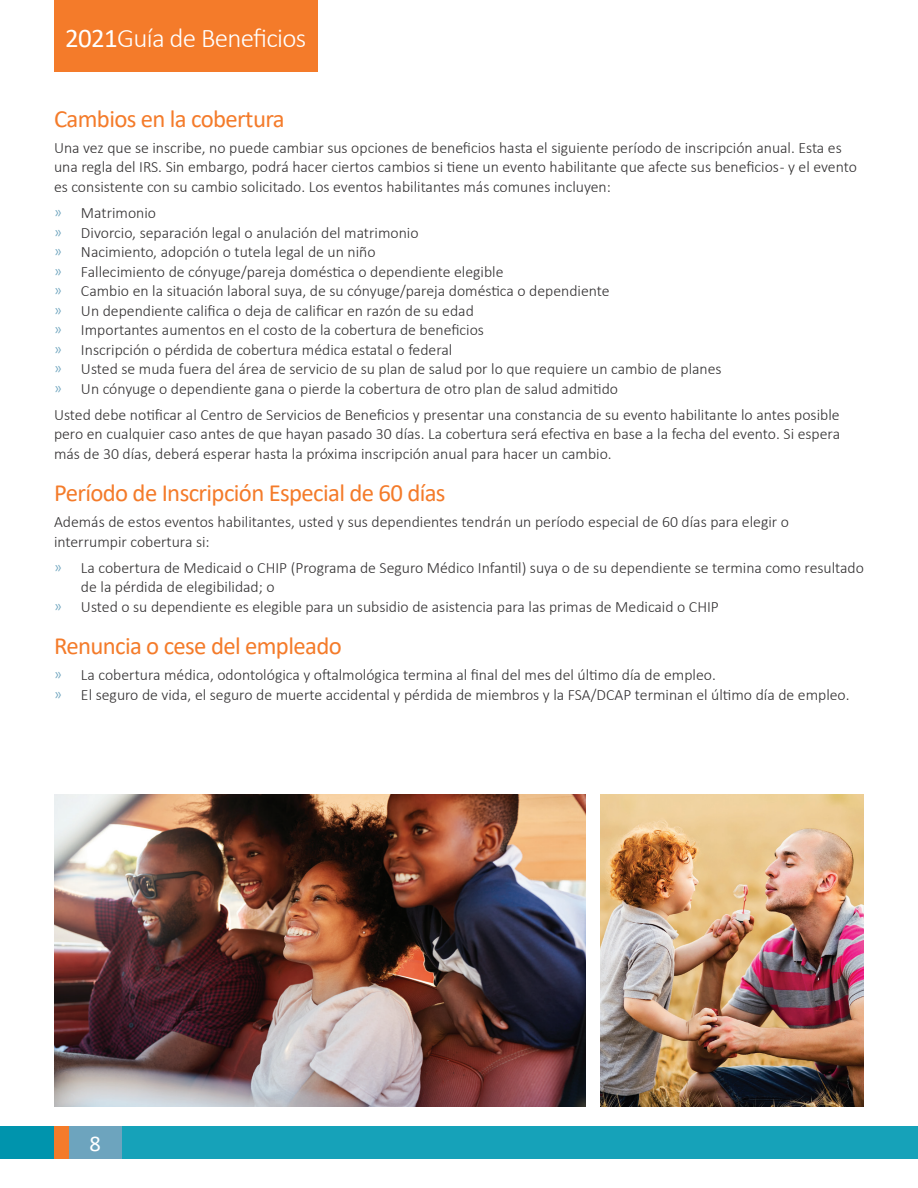
<style>
.page{position:relative;width:918px;height:1188px;background:#fff}
.page>*{position:absolute;margin:0;border:0;box-sizing:border-box;transform-origin:0 0}
.t1{font:300 27px "Calibri";letter-spacing:-.025em;color:#fff}
.t2{font:24.75px "Calibri";letter-spacing:-.025em;color:#f47b2a}
.t3{font:22.5px "Calibri";color:#fff}
.t4{font:300 15.75px/19.5px "Calibri";color:#312f30}
.s1{font-weight:400}
.s2{color:#6da4be}
</style>
<div class="page">
<div style="left:54px;top:0;width:264px;height:71px;background:#f47b2a"></div>
<div style="left:0;top:1126px;width:918px;height:33px;background:#16a2b9"></div>
<div style="left:68px;top:1126px;width:54px;height:33px;background:#6da4be"></div>
<div style="left:54px;top:1126px;width:14px;height:33px;background:#f47b2a"></div>
<div style="left:0;top:1126px;width:54px;height:33px;background:#0094ad"></div>
<img style="left:54px;top:795px;width:531px;height:312px">
<img style="left:600px;top:795px;width:264px;height:312px">
<h1 class="t1" style="left:65px;top:21px;width:243px"><span class="s1">2021</span>Guía de Beneficios</h1>
<h2 class="t2" style="left:54px;top:101px;width:232px">Cambios en la cobertura</h2>
<p class="t4" style="left:54px;top:138px;width:804px">Una vez que se inscribe, no puede cambiar sus opciones de beneficios hasta el siguiente período de inscripción anual. Esta es una regla del IRS. Sin embargo, podrá hacer ciertos cambios si tiene un evento habilitante que afecte sus beneficios - y el evento es consistente con su cambio solicitado. Los eventos habilitantes más comunes incluyen:</p>
<p class="t4" style="left:54px;top:203px;width:669px"><span class="s2">ͫ</span> Matrimonio<br><span class="s2">ͫ</span> Divorcio, separación legal o anulación del matrimonio<br><span class="s2">ͫ</span> Nacimiento, adopción o tutela legal de un niño<br><span class="s2">ͫ</span> Fallecimiento de cónyuge/pareja doméstica o dependiente elegible<br><span class="s2">ͫ</span> Cambio en la situación laboral suya, de su cónyuge/pareja doméstica o dependiente<br><span class="s2">ͫ</span> Un dependiente califica o deja de calificar en razón de su edad<br><span class="s2">ͫ</span> Importantes aumentos en el costo de la cobertura de beneficios<br><span class="s2">ͫ</span> Inscripción o pérdida de cobertura médica estatal o federal<br><span class="s2">ͫ</span> Usted se muda fuera del área de servicio de su plan de salud por lo que requiere un cambio de planes <span class="s2">ͫ</span> Un cónyuge o dependiente gana o pierde la cobertura de otro plan de salud admitido</p>
<p class="t4" style="left:54px;top:405px;width:788px;text-align:justify">Usted debe notificar al Centro de Servicios de Beneficios y presentar una constancia de su evento habilitante lo antes posible pero en cualquier caso antes de que hayan pasado 30 días. La cobertura será efectiva en base a la fecha del evento. Si espera más de 30 días, deberá esperar hasta la próxima inscripción anual para hacer un cambio.</p>
<h2 class="t2" style="left:54px;top:475px;width:393px">Período de Inscripción Especial de 60 días</h2>
<p class="t4" style="left:54px;top:512px;width:737px">Además de estos eventos habilitantes, usted y sus dependientes tendrán un período especial de 60 días para elegir o interrumpir cobertura si:</p>
<p class="t4" style="left:54px;top:558px;width:811px"><span class="s2">ͫ</span> La cobertura de Medicaid o CHIP (Programa de Seguro Médico Infantil) suya o de su dependiente se termina como resultado</p>
<p class="t4" style="left:81px;top:577px;width:195px">de la pérdida de elegibilidad; o</p>
<p class="t4" style="left:54px;top:597px;width:666px"><span class="s2">ͫ</span> Usted o su dependiente es elegible para un subsidio de asistencia para las primas de Medicaid o CHIP</p>
<h2 class="t2" style="left:54px;top:628px;width:289px">Renuncia o cese del empleado</h2>
<p class="t4" style="left:54px;top:665px;width:797px"><span class="s2">ͫ</span> La cobertura médica, odontológica y oftalmológica termina al final del mes del último día de empleo.<br><span class="s2">ͫ</span> El seguro de vida, el seguro de muerte accidental y pérdida de miembros y la FSA/DCAP terminan el último día de empleo.</p>
<h3 class="t3" style="left:89px;top:1128px;width:13px">8</h3>
</div>
